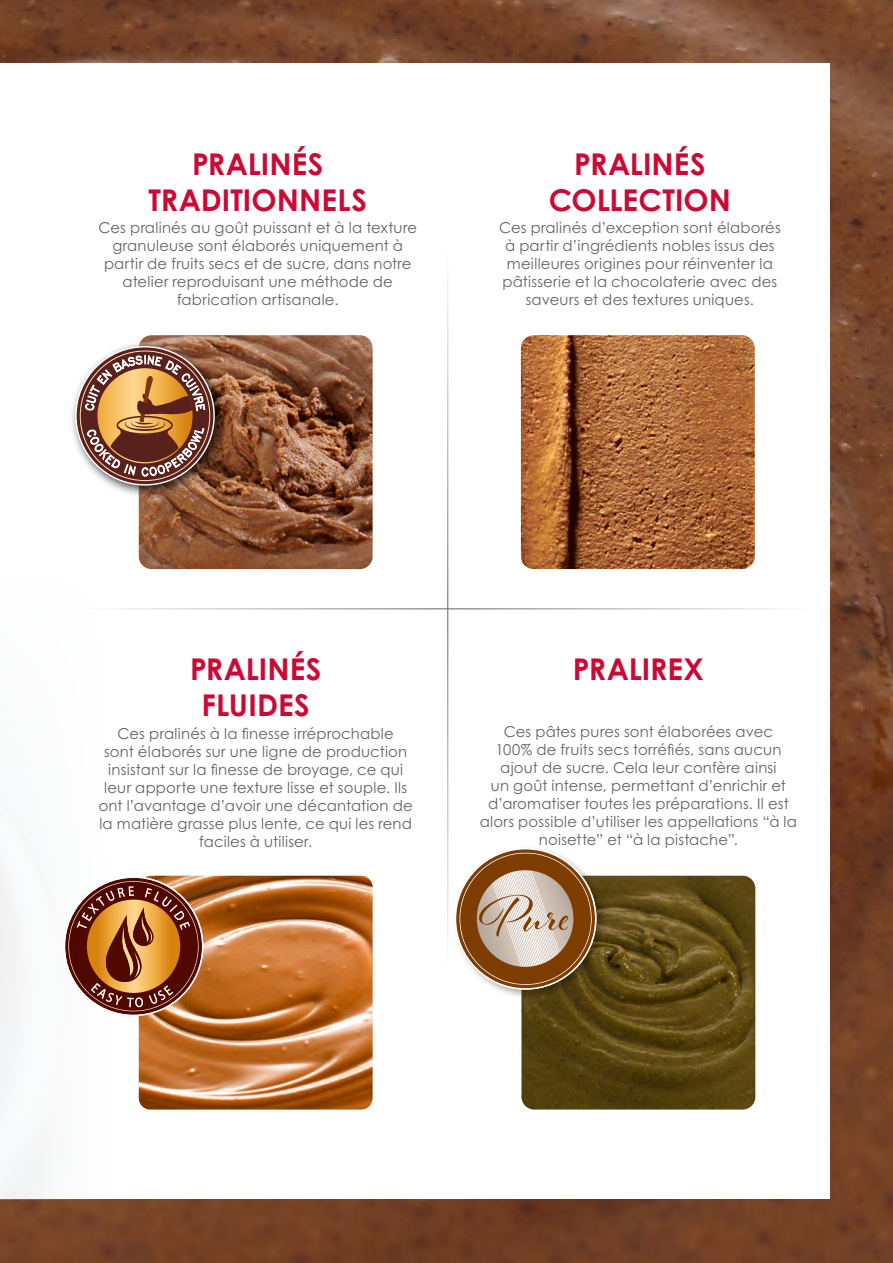
<style>
.page{position:relative;width:893px;height:1263px;background:#fff}
.page>*{position:absolute;margin:0;border:0;box-sizing:border-box;transform-origin:0 0}
.t1{font:53.85px "Al Fresco";color:#7d3d00}
.t2{font:700 30px/36px "Century Gothic Pro";letter-spacing:.005em;color:#cc0935;text-align:center}
.t3{font:15px/18px "Century Gothic Pro";letter-spacing:.015em;color:#646363;text-align:center}
</style>
<div class="page">
<img style="left:0;top:0;width:893px;height:1263px">
<div style="left:0;top:64px;width:829px;height:1135px;background:#fff"></div>
<img style="left:139px;top:335px;width:234px;height:234px">
<img style="left:521px;top:876px;width:234px;height:233px">
<img style="left:139px;top:876px;width:234px;height:233px">
<img style="left:521px;top:335px;width:234px;height:234px">
<div style="left:453px;top:845px;width:154px;height:155px;background:#000;opacity:.3"></div>
<svg style="left:455px;top:848px;width:141px;height:142px"></svg>
<div style="left:69px;top:339px;width:159px;height:159px;background:#000;opacity:.75"></div>
<svg style="left:76px;top:347px;width:138px;height:138px"></svg>
<svg style="left:80px;top:351px;width:130px;height:130px"></svg>
<svg style="left:85px;top:355px;width:120px;height:121px;background:#a47453"></svg>
<svg style="left:64px;top:876px;width:139px;height:140px;background:#a46b46"></svg>
<hr style="left:448px;top:608px;width:383px;height:1px;background:#646363">
<hr style="left:64px;top:608px;width:384px;height:1px;background:#646363">
<hr style="left:447px;top:609px;width:1px;height:383px;background:#646363">
<hr style="left:447px;top:225px;width:1px;height:384px;background:#646363">
<h2 class="t2" style="left:149px;top:146px;width:220px">PRALINÉS<br>TRADITIONNELS</h2>
<p class="t3" style="left:99px;top:219px;width:320px">Ces pralinés au goût puissant et à la texture granuleuse sont élaborés uniquement à partir de fruits secs et de sucre, dans notre atelier reproduisant une méthode de fabrication artisanale.</p>
<h2 class="t2" style="left:549px;top:146px;width:184px">PRALINÉS<br>COLLECTION</h2>
<p class="t3" style="left:499px;top:219px;width:283px">Ces pralinés d’exception sont élaborés à partir d’ingrédients nobles issus des meilleures origines pour réinventer la pâtisserie et la chocolaterie avec des saveurs et des textures uniques.</p>
<h2 class="t2" style="left:190px;top:651px;width:133px">PRALINÉS<br>FLUIDES</h2>
<p class="t3" style="left:99px;top:724px;width:315px">Ces pralinés à la finesse irréprochable<br>sont élaborés sur une ligne de production insistant sur la finesse de broyage, ce qui leur apporte une texture lisse et souple. Ils ont l’avantage d’avoir une décantation de la matière grasse plus lente, ce qui les rend faciles à utiliser.</p>
<h2 class="t2" style="left:573px;top:651px;width:132px">PRALIREX</h2>
<p class="t3" style="left:480px;top:722px;width:319px">Ces pâtes pures sont élaborées avec<br>100% de fruits secs torréfiés, sans aucun ajout de sucre. Cela leur confère ainsi<br>un goût intense, permettant d’enrichir et d’aromatiser toutes les préparations. Il est alors possible d’utiliser les appellations “à la noisette” et “à la pistache”.</p>
<h1 class="t1" style="left:479px;top:880px;width:92px">Pure</h1>
</div>
